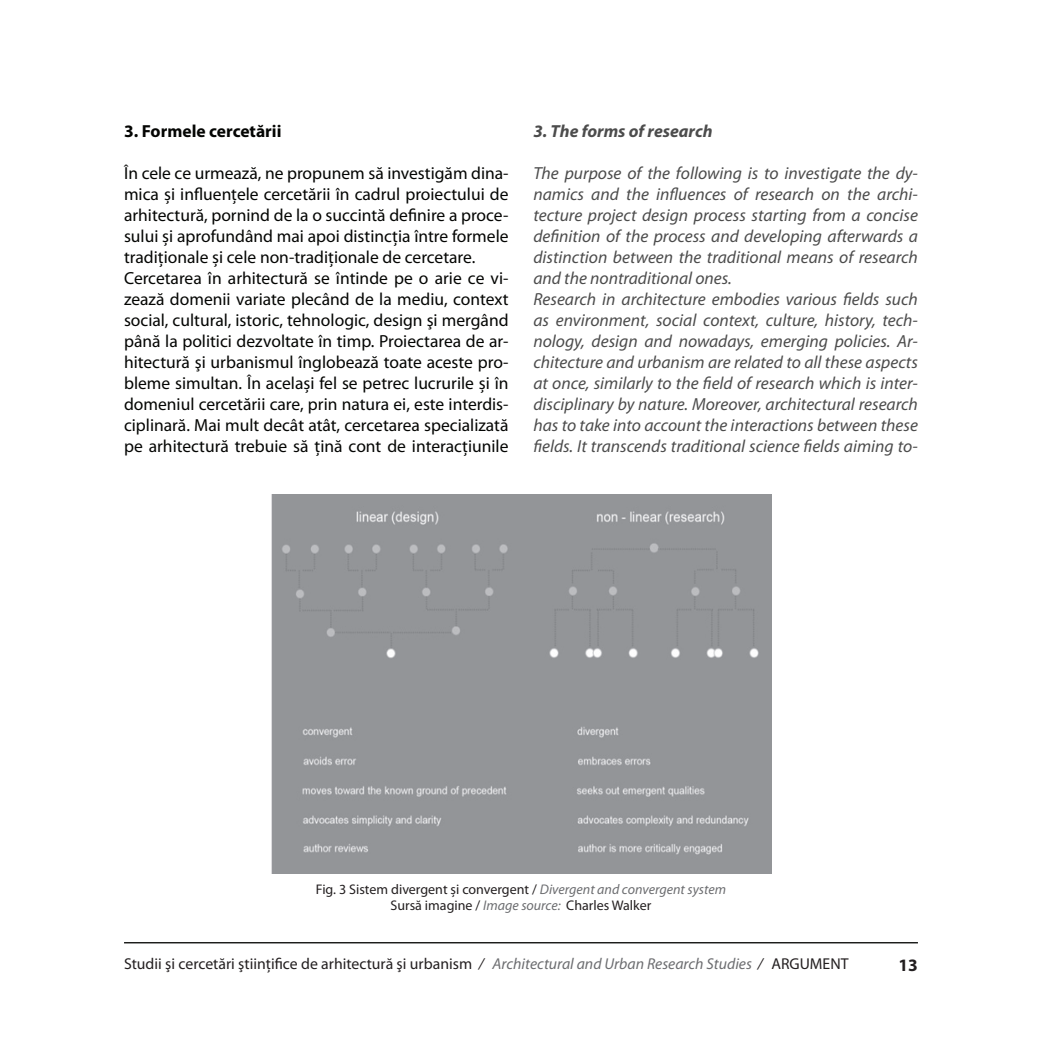
<style>
.page{position:relative;width:1042px;height:1042px;background:#fff}
.page>*{position:absolute;margin:0;border:0;box-sizing:border-box;transform-origin:0 0}
.t1{font:17.5px/21px "Myriad Pro";color:#040503}
.t2{font:italic 17.5px/21px "Myriad Pro";color:#4c4c4c}
.t3{font:italic 700 17.5px "Myriad Pro";color:#4c4c4c}
.t4{font:700 17.5px "Myriad Pro";color:#040503}
.t5{font:700 17.5px "Myriad Pro";color:#231f20}
.t6{font:15.75px "Myriad Pro";color:#231f20}
.t7{font:14px/15.8px "Myriad Pro";color:#231f20;text-align:center}
.s1{font-style:italic;color:#6c6d70}
.s2{font-style:italic}
</style>
<div class="page">
<hr style="left:124px;top:942px;width:794px;height:1px;background:#040503">
<div style="left:271px;top:495px;width:501px;height:378px;background:#939598"></div>
<p class="t4" style="left:124px;top:120px;width:159px">3. Formele cercetării</p>
<p class="t1" style="left:124px;top:162px;width:386px">În cele ce urmează, ne propunem să investigăm dina&shy;mica și influențele cercetării în cadrul proiectului de arhitectură, pornind de la o succintă definire a proce&shy;sului și aprofundând mai apoi distincția între formele tradiționale și cele non-tradiționale de cercetare.<br>Cercetarea în arhitectură se întinde pe o arie ce vi&shy;zează domenii variate plecând de la mediu, context social, cultural, istoric, tehnologic, design şi mergând până la politici dezvoltate în timp. Proiectarea de ar&shy;hitectură şi urbanismul înglobează toate aceste pro&shy;bleme simultan. În acelaşi fel se petrec lucrurile şi în domeniul cercetării care, prin natura ei, este interdis&shy;ciplinară. Mai mult decât atât, cercetarea specializată pe arhitectură trebuie să ţină cont de interacţiunile</p>
<p class="t3" style="left:533px;top:120px;width:181px">3. The forms of research</p>
<p class="t2" style="left:533px;top:162px;width:386px">The purpose of the following is to investigate the dy&shy;namics and the influences of research on the archi&shy;tecture project design process starting from a concise definition of the process and developing afterwards a distinction between the traditional means of research and the nontraditional ones.<br>Research in architecture embodies various fields such as environment, social context, culture, history, tech&shy;nology, design and nowadays, emerging policies. Ar&shy;chitecture and urbanism are related to all these aspects at once, similarly to the field of research which is inter&shy;disciplinary by nature. Moreover, architectural research has to take into account the interactions between these fields. It transcends traditional science fields aiming to-</p>
<p class="t7" style="left:316px;top:881px;width:412px">Fig. 3 Sistem divergent și convergent / <span class="s1">Divergent and convergent system<br></span>Sursă imagine / <span class="s1">Image source:</span> Charles Walker</p>
<p class="t6" style="left:124px;top:954px;width:726px">Studii şi cercetări ştiinţifice de arhitectură şi urbanism <span class="s2">/</span> <span class="s1">Architectural and Urban Research Studies</span> <span class="s2">/</span> ARGUMENT</p>
<p class="t5" style="left:898px;top:953px;width:21px">13</p>
</div>
